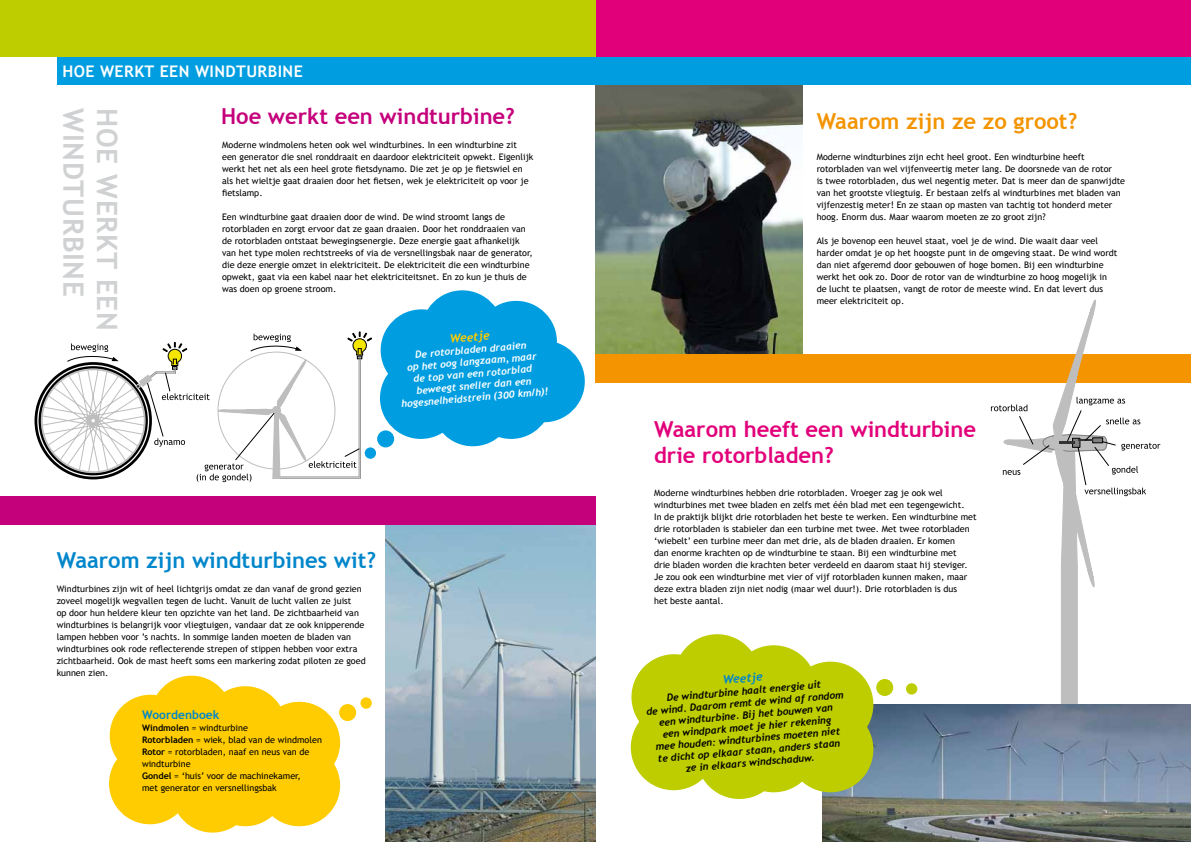
<style>
.page{position:relative;width:1191px;height:842px;background:#fff}
.page>*{position:absolute;margin:0;border:0;box-sizing:border-box;transform-origin:0 0}
.t1{font:700 28px "Trebuchet MS";letter-spacing:.025em;color:#d0d1d2}
.t2{font:700 22px/26.4px "Trebuchet MS";color:#e2007a}
.t3{font:700 22px "Trebuchet MS";color:#0086cb}
.t4{font:700 22px "Trebuchet MS";color:#c5007b}
.t5{font:700 22px "Trebuchet MS";color:#f39400}
.t6{font:700 16px "Trebuchet MS";letter-spacing:.025em;color:#fff}
.t7{font:700 12px "Trebuchet MS";color:#0086cb}
.t8{font:italic 700 12px "Trebuchet";color:#fecc00}
.t9{font:italic 700 12px "Trebuchet";color:#0086cb}
.t10{font:italic 700 10px/12px "Trebuchet";color:#000;text-align:center}
.t11{font:italic 700 10px/12px "Trebuchet";color:#fff;text-align:center}
.t12{font:9px/12px "Trebuchet MS";color:#000}
.s1{font-weight:700}
</style>
<div class="page">
<img style="left:386px;top:524px;width:209px;height:318px">
<img style="left:595px;top:85px;width:207px;height:269px">
<div style="left:57px;top:57px;width:538px;height:28px;background:#009ee0"></div>
<div style="left:595px;top:57px;width:596px;height:28px;background:#009ee0"></div>
<div style="left:0;top:496px;width:595px;height:28px;background:#c5007b"></div>
<div style="left:595px;top:0;width:596px;height:57px;background:#e2007a"></div>
<div style="left:0;top:0;width:595px;height:57px;background:#bdcd00"></div>
<svg style="left:41px;top:331px;width:331px;height:152px"></svg>
<div style="left:595px;top:354px;width:596px;height:29px;background:#f39400"></div>
<div style="left:432px;top:365px;width:81px;height:81px;background:#009ee0;border-radius:50%"></div>
<div style="left:503px;top:341px;width:82px;height:81px;background:#009ee0;border-radius:50%"></div>
<div style="left:475px;top:301px;width:82px;height:81px;background:#009ee0;border-radius:50%"></div>
<div style="left:380px;top:309px;width:82px;height:82px;background:#009ee0;border-radius:50%"></div>
<div style="left:470px;top:357px;width:82px;height:82px;background:#009ee0;border-radius:50%"></div>
<div style="left:442px;top:349px;width:81px;height:82px;background:#009ee0;border-radius:50%"></div>
<div style="left:380px;top:357px;width:81px;height:82px;background:#009ee0;border-radius:50%"></div>
<div style="left:421px;top:290px;width:82px;height:82px;background:#009ee0;border-radius:50%"></div>
<div style="left:377px;top:430px;width:17px;height:17px;background:#009ee0;border-radius:50%"></div>
<div style="left:365px;top:447px;width:11px;height:12px;background:#009ee0;border-radius:50%"></div>
<div style="left:204px;top:686px;width:82px;height:82px;background:#fecc00;border-radius:50%"></div>
<div style="left:172px;top:735px;width:81px;height:82px;background:#fecc00;border-radius:50%"></div>
<div style="left:110px;top:695px;width:81px;height:81px;background:#fecc00;border-radius:50%"></div>
<div style="left:204px;top:745px;width:82px;height:81px;background:#fecc00;border-radius:50%"></div>
<div style="left:258px;top:702px;width:82px;height:81px;background:#fecc00;border-radius:50%"></div>
<div style="left:258px;top:745px;width:82px;height:81px;background:#fecc00;border-radius:50%"></div>
<div style="left:172px;top:751px;width:81px;height:82px;background:#fecc00;border-radius:50%"></div>
<div style="left:109px;top:743px;width:82px;height:81px;background:#fecc00;border-radius:50%"></div>
<div style="left:150px;top:676px;width:82px;height:81px;background:#fecc00;border-radius:50%"></div>
<div style="left:339px;top:704px;width:17px;height:17px;background:#fecc00;border-radius:50%"></div>
<div style="left:360px;top:697px;width:12px;height:12px;background:#fecc00;border-radius:50%"></div>
<svg style="left:991px;top:299px;width:169px;height:405px"></svg>
<img style="left:822px;top:704px;width:369px;height:138px">
<div style="left:731px;top:645px;width:85px;height:86px;background:#bdcd00;border-radius:50%"></div>
<div style="left:696px;top:697px;width:86px;height:86px;background:#bdcd00;border-radius:50%"></div>
<div style="left:631px;top:654px;width:86px;height:86px;background:#bdcd00;border-radius:50%"></div>
<div style="left:731px;top:707px;width:85px;height:85px;background:#bdcd00;border-radius:50%"></div>
<div style="left:787px;top:662px;width:86px;height:85px;background:#bdcd00;border-radius:50%"></div>
<div style="left:787px;top:707px;width:86px;height:85px;background:#bdcd00;border-radius:50%"></div>
<div style="left:696px;top:713px;width:86px;height:86px;background:#bdcd00;border-radius:50%"></div>
<div style="left:631px;top:704px;width:85px;height:86px;background:#bdcd00;border-radius:50%"></div>
<div style="left:674px;top:634px;width:86px;height:86px;background:#bdcd00;border-radius:50%"></div>
<div style="left:876px;top:679px;width:17px;height:17px;background:#bdcd00;border-radius:50%"></div>
<div style="left:906px;top:683px;width:11px;height:11px;background:#bdcd00;border-radius:50%"></div>
<h3 class="t6" style="left:62px;top:61px;width:242px">HOE WERKT EEN WINDTURBINE</h3>
<h1 class="t1" style="left:91px;top:108px;width:190px;rotate:90deg">WINDTURBINE</h1>
<h1 class="t1" style="left:124px;top:108px;width:224px;rotate:90deg">HOE WERKT EEN</h1>
<h2 class="t4" style="left:221px;top:103px;width:295px">Hoe werkt een windturbine?</h2>
<p class="t12" style="left:222px;top:139px;width:313px">Moderne windmolens heten ook wel windturbines. In een windturbine zit een generator die snel ronddraait en daardoor elektriciteit opwekt. Eigenlijk werkt het net als een heel grote fietsdynamo. Die zet je op je fietswiel en als het wieltje gaat draaien door het fietsen, wek je elektriciteit op voor je fietslamp.</p>
<p class="t12" style="left:222px;top:211px;width:312px">Een windturbine gaat draaien door de wind. De wind stroomt langs de rotorbladen en zorgt ervoor dat ze gaan draaien. Door het ronddraaien van de rotorbladen ontstaat bewegingsenergie. Deze energie gaat afhankelijk van het type molen rechtstreeks of via de versnellingsbak naar de generator, die deze energie omzet in elektriciteit. De elektriciteit die een windturbine opwekt, gaat via een kabel naar het elektriciteitsnet. En zo kun je thuis de was doen op groene stroom.</p>
<h3 class="t8" style="left:449px;top:331px;width:42px;rotate:-5deg">Weetje</h3>
<p class="t11" style="left:397px;top:350px;width:149px;rotate:-5deg">De rotorbladen draaien<br>op het oog langzaam, maar<br>de top van een rotorblad beweegt sneller dan een hogesnelheidstrein (300 km/h)!</p>
<h2 class="t3" style="left:57px;top:547px;width:321px">Waarom zijn windturbines wit?</h2>
<p class="t12" style="left:57px;top:583px;width:310px">Windturbines zijn wit of heel lichtgrijs omdat ze dan vanaf de grond gezien zoveel mogelijk wegvallen tegen de lucht. Vanuit de lucht vallen ze juist<br>op door hun heldere kleur ten opzichte van het land. De zichtbaarheid van windturbines is belangrijk voor vliegtuigen, vandaar dat ze ook knipperende lampen hebben voor ’s nachts. In sommige landen moeten de bladen van windturbines ook rode reflecterende strepen of stippen hebben voor extra zichtbaarheid. Ook de mast heeft soms een markering zodat piloten ze goed kunnen zien.</p>
<h3 class="t7" style="left:142px;top:707px;width:79px">Woordenboek</h3>
<p class="t12" style="left:142px;top:721px;width:181px"><span class="s1">Windmolen</span> = windturbine<br><span class="s1">Rotorbladen</span> = wiek, blad van de windmolen<br><span class="s1">Rotor</span> = rotorbladen, naaf en neus van de windturbine<br><span class="s1">Gondel</span> = ‘huis’ voor de machinekamer,<br>met generator en versnellingsbak</p>
<h2 class="t5" style="left:816px;top:107px;width:262px">Waarom zijn ze zo groot?</h2>
<p class="t12" style="left:816px;top:151px;width:310px">Moderne windturbines zijn echt heel groot. Een windturbine heeft rotorbladen van wel vijfenveertig meter lang. De doorsnede van de rotor<br>is twee rotorbladen, dus wel negentig meter. Dat is meer dan de spanwijdte van het grootste vliegtuig. Er bestaan zelfs al windturbines met bladen van vijfenzestig meter! En ze staan op masten van tachtig tot honderd meter hoog. Enorm dus. Maar waarom moeten ze zo groot zijn?</p>
<p class="t12" style="left:816px;top:235px;width:302px">Als je bovenop een heuvel staat, voel je de wind. Die waait daar veel harder omdat je op het hoogste punt in de omgeving staat. De wind wordt dan niet afgeremd door gebouwen of hoge bomen. Bij een windturbine werkt het ook zo. Door de rotor van de windturbine zo hoog mogelijk in de lucht te plaatsen, vangt de rotor de meeste wind. En dat levert dus meer elektriciteit op.</p>
<h2 class="t2" style="left:654px;top:416px;width:323px">Waarom heeft een windturbine drie rotorbladen?</h2>
<p class="t12" style="left:654px;top:487px;width:324px">Moderne windturbines hebben drie rotorbladen. Vroeger zag je ook wel windturbines met twee bladen en zelfs met één blad met een tegengewicht.<br>In de praktijk blijkt drie rotorbladen het beste te werken. Een windturbine met drie rotorbladen is stabieler dan een turbine met twee. Met twee rotorbladen ‘wiebelt’ een turbine meer dan met drie, als de bladen draaien. Er komen<br>dan enorme krachten op de windturbine te staan. Bij een windturbine met<br>drie bladen worden die krachten beter verdeeld en daarom staat hij steviger.<br>Je zou ook een windturbine met vier of vijf rotorbladen kunnen maken, maar deze extra bladen zijn niet nodig (maar wel duur!). Drie rotorbladen is dus<br>het beste aantal.</p>
<h3 class="t9" style="left:722px;top:673px;width:42px;rotate:-5deg">Weetje</h3>
<p class="t10" style="left:645px;top:694px;width:199px;rotate:-5deg">De windturbine haalt energie uit<br>de wind. Daarom remt de wind af rondom een windturbine. Bij het bouwen van<br>een windpark moet je hier rekening<br>mee houden: windturbines moeten niet<br>te dicht op elkaar staan, anders staan<br>ze in elkaars windschaduw.</p>
</div>
